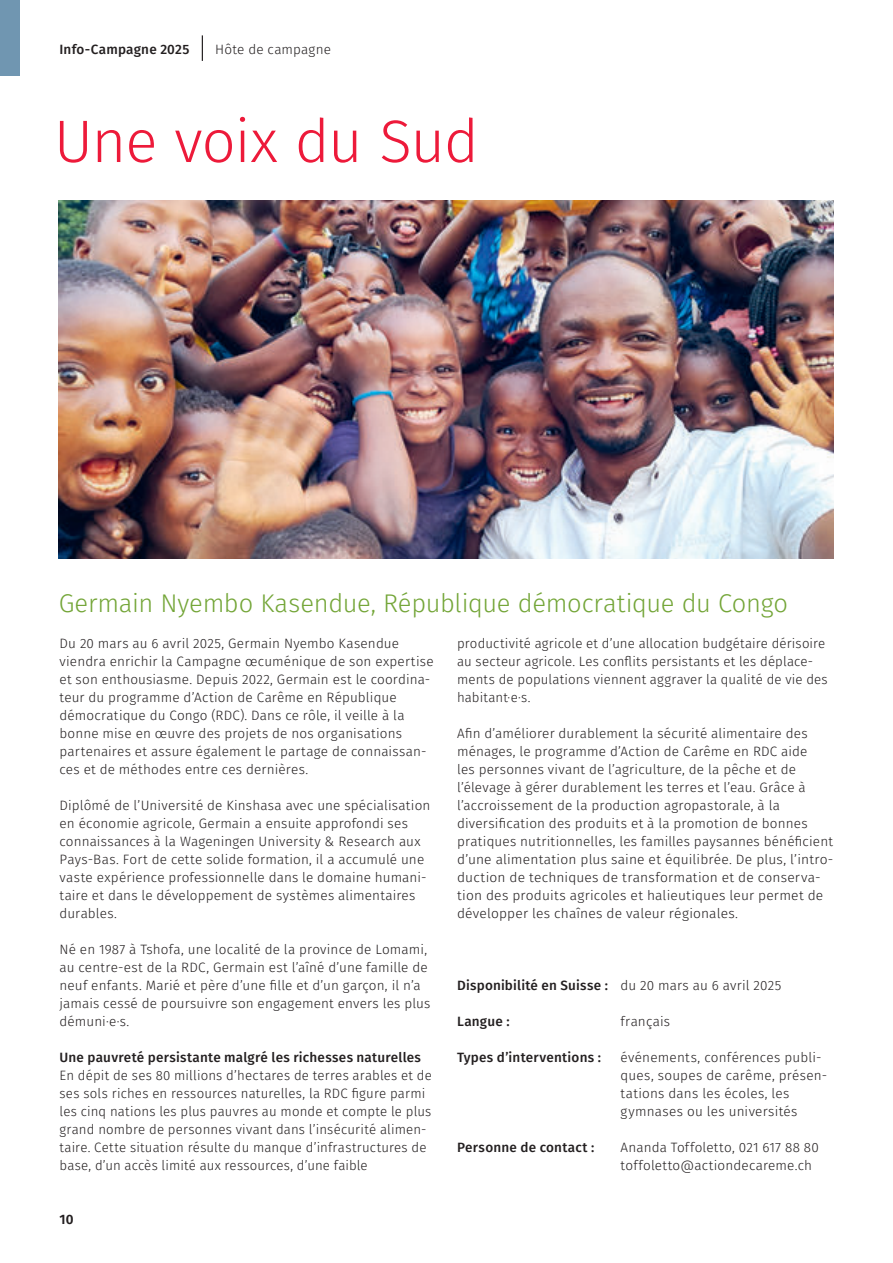
<style>
.page{position:relative;width:893px;height:1263px;background:#fff}
.page>*{position:absolute;margin:0;border:0;box-sizing:border-box;transform-origin:0 0}
.t1{font:300 60px "Fira Sans";letter-spacing:-.02em;color:#ed1a3a}
.t2{font:300 25.5px "Fira Sans";letter-spacing:-.01em;color:#73a537}
.t3{font:300 13.5px/18px "Fira Sans";letter-spacing:.01em;color:#231f20}
.t4{font:500 13.5px "Fira Sans";letter-spacing:.015em;color:#231f20}
.t5{font:600 13.5px "Fira Sans";color:#231f20}
.s1{font-weight:300}
</style>
<div class="page">
<img style="left:59px;top:200px;width:774px;height:358px">
<div style="left:0;top:0;width:20px;height:75px;background:#7096b1"></div>
<svg style="left:202px;top:35px;width:1px;height:26px"></svg>
<p class="t4" style="left:60px;top:38px;width:131px">Info-Campagne 2025</p>
<p class="t3" style="left:215px;top:40px;width:117px">Hôte de campagne</p>
<h1 class="t1" style="left:54px;top:99px;width:426px">Une voix du Sud</h1>
<h2 class="t2" style="left:59px;top:585px;width:731px">Germain Nyembo Kasendue, République démocratique du Congo</h2>
<p class="t3" style="left:60px;top:634px;width:376px">Du 20 mars au 6 avril 2025, Germain Nyembo Kasendue viendra enrichir la Campagne œcuménique de son expertise et son enthousiasme. Depuis 2022, Germain est le coordina&shy;teur du programme d’Action de Carême en République démocratique du Congo (RDC). Dans ce rôle, il veille à la bonne mise en œuvre des projets de nos organisations partenaires et assure également le partage de connaissan&shy;ces et de méthodes entre ces dernières.</p>
<p class="t3" style="left:60px;top:796px;width:372px">Diplômé de l’Université de Kinshasa avec une spécialisation en économie agricole, Germain a ensuite approfondi ses connaissances à la Wageningen University &amp; Research aux Pays-Bas. Fort de cette solide formation, il a accumulé une vaste expérience professionnelle dans le domaine humani&shy;taire et dans le développement de systèmes alimentaires durables.</p>
<p class="t3" style="left:60px;top:940px;width:372px">Né en 1987 à Tshofa, une localité de la province de Lomami, au centre-est de la RDC, Germain est l’aîné d’une famille de neuf enfants. Marié et père d’une fille et d’un garçon, il n’a jamais cessé de poursuivre son engagement envers les plus démuni·e·s.</p>
<p class="t4" style="left:60px;top:1046px;width:363px">Une pauvreté persistante malgré les richesses naturelles</p>
<p class="t3" style="left:60px;top:1066px;width:374px">En dépit de ses 80 millions d’hectares de terres arables et de ses sols riches en ressources naturelles, la RDC figure parmi les cinq nations les plus pauvres au monde et compte le plus grand nombre de personnes vivant dans l’insécurité alimen&shy;taire. Cette situation résulte du manque d’infrastructures de base, d’un accès limité aux ressources, d’une faible</p>
<p class="t5" style="left:60px;top:1208px;width:16px">10</p>
<p class="t3" style="left:457px;top:634px;width:372px">productivité agricole et d’une allocation budgétaire dérisoire au secteur agricole. Les conflits persistants et les déplace&shy;ments de populations viennent aggraver la qualité de vie des habitant·e·s.</p>
<p class="t3" style="left:457px;top:724px;width:378px">Afin d’améliorer durablement la sécurité alimentaire des ménages, le programme d’Action de Carême en RDC aide<br>les personnes vivant de l’agriculture, de la pêche et de l’élevage à gérer durablement les terres et l’eau. Grâce à l’accroissement de la production agropastorale, à la diversification des produits et à la promotion de bonnes pratiques nutritionnelles, les familles paysannes bénéficient d’une alimentation plus saine et équilibrée. De plus, l’intro&shy;duction de techniques de transformation et de conserva&shy;tion des produits agricoles et halieutiques leur permet de développer les chaînes de valeur régionales.</p>
<p class="t4" style="left:457px;top:974px;width:326px">Disponibilité en Suisse : <span class="s1">du 20 mars au 6 avril 2025</span></p>
<p class="t4" style="left:457px;top:1010px;width:54px">Langue :</p>
<p class="t3" style="left:621px;top:1012px;width:51px">français</p>
<p class="t4" style="left:457px;top:1046px;width:145px">Types d’interventions :</p>
<p class="t3" style="left:621px;top:1048px;width:208px">événements, conférences publi&shy;ques, soupes de carême, présen&shy;tations dans les écoles, les gymnases ou les universités</p>
<p class="t4" style="left:457px;top:1136px;width:139px">Personne de contact :</p>
<p class="t3" style="left:621px;top:1138px;width:200px">Ananda Toffoletto, 021 617 88 80 toffoletto@actiondecareme.ch</p>
</div>
